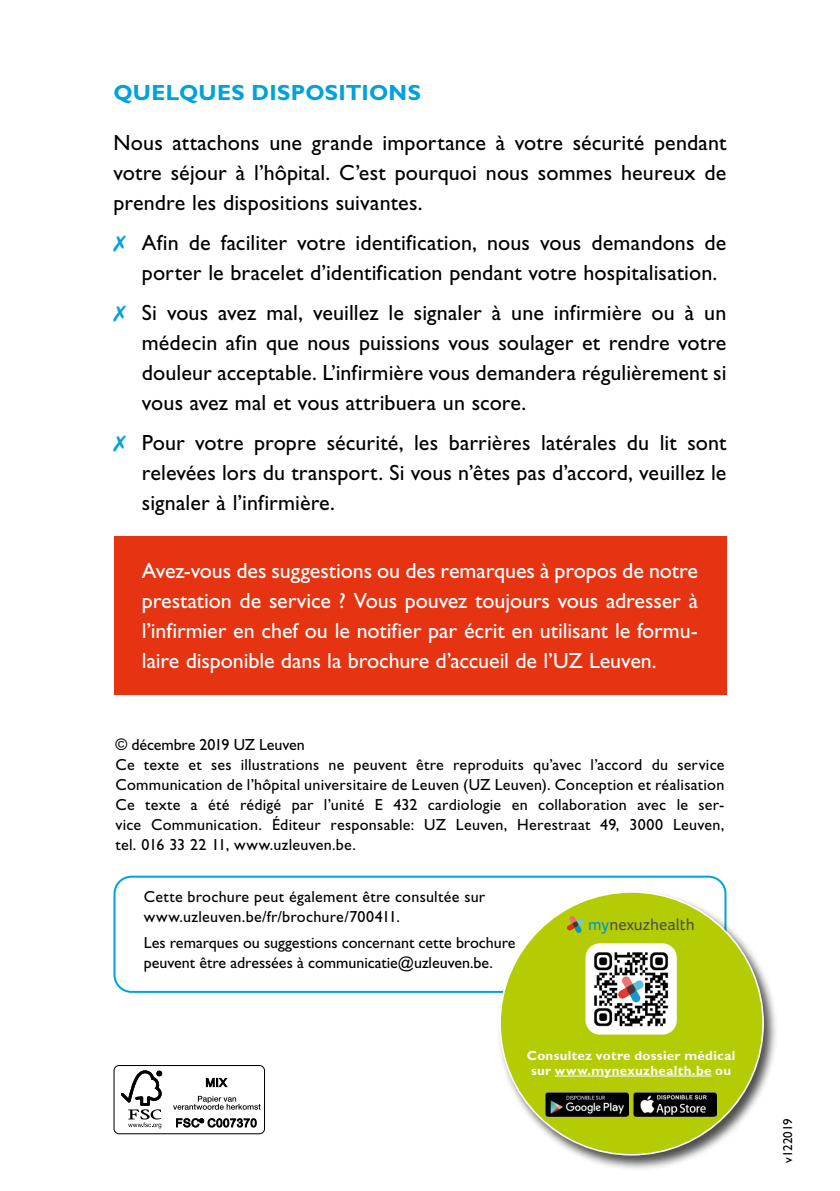
<style>
.page{position:relative;width:840px;height:1191px;background:#fff}
.page>*{position:absolute;margin:0;border:0;box-sizing:border-box;transform-origin:0 0}
.t1{font:22px/30px "Gill Sans Std";letter-spacing:.005em;color:#000;text-align:justify}
.t2{font:22px/30px "Gill Sans Std";letter-spacing:-.005em;color:#fff;text-align:justify}
.t3{font:700 22px "Gill Sans Std";letter-spacing:.01em;color:#00a2dc}
.t4{font:16.6px "Foco";color:#4c4c54}
.t5{font:16px/20px "Gill Sans Std";letter-spacing:.015em;color:#000}
.t6{font:16px/20px "Gill Sans Std";letter-spacing:-.005em;color:#000}
.t7{font:700 13.4px/15px "Gill Sans Std";letter-spacing:.025em;color:#fff;text-align:center}
.t8{font:13px "Gill Sans Std";letter-spacing:-.025em;color:#000}
.s1{color:#00a2dc}
.s2{color:#0197ca}
</style>
<div class="page">
<div style="left:113px;top:536px;width:613px;height:158px;background:#e63312"></div>
<div style="left:113px;top:875px;width:613px;height:118px;border:2px solid #00a2dc;border-radius:17px"></div>
<div style="left:113px;top:1065px;width:152px;height:69px;border:1px solid #000;border-radius:5px"></div>
<svg style="left:121px;top:1070px;width:41px;height:58px"></svg>
<svg style="left:206px;top:1077px;width:21px;height:10px"></svg>
<svg style="left:176px;top:1118px;width:80px;height:9px"></svg>
<svg style="left:173px;top:1095px;width:87px;height:14px"></svg>
<div style="left:496px;top:889px;width:282px;height:282px;background:#000;opacity:.7"></div>
<div style="left:500px;top:892px;width:262px;height:262px;background:#b4cc04;border-radius:50%"></div>
<svg style="left:567px;top:916px;width:16px;height:17px"></svg>
<hr style="left:554px;top:1075px;width:157px;height:1px;background:#fff">
<img style="left:585px;top:943px;width:91px;height:91px">
<img style="left:545px;top:1092px;width:83px;height:24px">
<img style="left:633px;top:1092px;width:83px;height:24px">
<p class="t3" style="left:113px;top:80px;width:309px">QUELQUES DISPOSITIONS</p>
<p class="t1" style="left:113px;top:128px;width:614px">Nous attachons une grande importance à votre sécurité pendant votre séjour à l’hôpital. C’est pourquoi nous sommes heureux de prendre les dispositions suivantes.</p>
<p class="t1" style="left:142px;top:228px;width:585px;text-indent:-28px"><span class="s1">✗</span> Afin de faciliter votre identification, nous vous demandons de porter le bracelet d’identification pendant votre hospitalisation.</p>
<p class="t1" style="left:142px;top:298px;width:585px;text-indent:-28px"><span class="s1">✗</span> Si vous avez mal, veuillez le signaler à une infirmière ou à un médecin afin que nous puissions vous soulager et rendre votre douleur acceptable. L’infirmière vous demandera régulièrement si vous avez mal et vous attribuera un score.</p>
<p class="t1" style="left:142px;top:428px;width:585px;text-indent:-28px"><span class="s1">✗</span> Pour votre propre sécurité, les barrières latérales du lit sont relevées lors du transport. Si vous n’êtes pas d’accord, veuillez le signaler à l’infirmière.</p>
<p class="t2" style="left:142px;top:556px;width:557px">Avez-vous des suggestions ou des remarques à propos de notre prestation de service ? Vous pouvez toujours vous adresser à l’infirmier en chef ou le notifier par écrit en utilisant le formu&shy;laire disponible dans la brochure d’accueil de l’UZ Leuven.</p>
<p class="t5" style="left:115px;top:735px;width:610px">© décembre 2019 UZ Leuven<br>Ce texte et ses illustrations ne peuvent être reproduits qu’avec l’accord du service Communication de l’hôpital universitaire de Leuven (UZ Leuven). Conception et réalisation Ce texte a été rédigé par l’unité E 432 cardiologie en collaboration avec le ser&shy;vice Communication. Éditeur responsable: UZ Leuven, Herestraat 49, 3000 Leuven, tel. 016 33 22 11, www.uzleuven.be.</p>
<p class="t5" style="left:144px;top:887px;width:342px">Cette brochure peut également être consultée sur www.uzleuven.be/fr/brochure/700411.</p>
<p class="t6" style="left:144px;top:932px;width:373px">Les remarques ou suggestions concernant cette brochure peuvent être adressées à communicatie@uzleuven.be.</p>
<p class="t4" style="left:588px;top:914px;width:108px"><span class="s2">my</span>nexuzhealth</p>
<p class="t7" style="left:526px;top:1047px;width:210px">Consultez votre dossier médical sur www.mynexuzhealth.be ou</p>
<p class="t8" style="left:779px;top:1162px;width:45px;rotate:-90deg">v122019</p>
</div>
